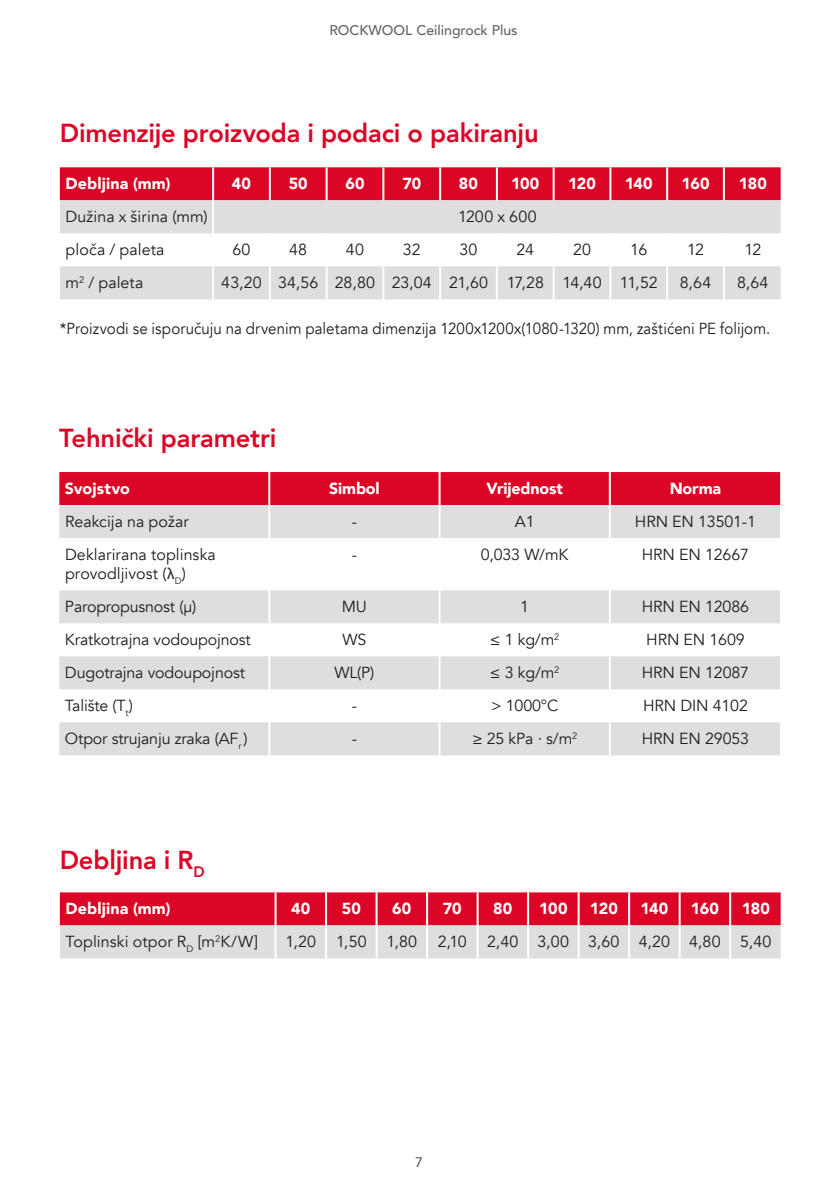
<style>
.page{position:relative;width:840px;height:1191px;background:#fff}
.page>*{position:absolute;margin:0;border:0;box-sizing:border-box;transform-origin:0 0}
.t1{font:800 26px "Avenir";letter-spacing:-.005em;color:#db0626}
.t2{font:16px/19.2px "Avenir";letter-spacing:-.005em;color:#1d1d1b}
.t3{font:900 16px "Avenir";letter-spacing:.005em;color:#fff}
.t4{font:16px "Avenir";letter-spacing:-.005em;color:#1d1d1b;scale:.94 1}
.t5{font:16px "Avenir";letter-spacing:.015em;color:#1d1d1b}
.t6{font:500 14px "Avenir";color:#646363}
.s1{font-family:"Myriad Pro"}
</style>
<div class="page">
<div style="left:59px;top:472px;width:720px;height:33px;background:#db0626"></div>
<svg style="left:59px;top:505px;width:720px;height:250px;fill:#dedede"></svg>
<hr style="left:268px;top:472px;width:2px;height:33px;background:#fff">
<hr style="left:438px;top:472px;width:2px;height:33px;background:#fff">
<hr style="left:608px;top:472px;width:2px;height:33px;background:#fff">
<hr style="left:268px;top:505px;width:2px;height:33px;background:#fff">
<hr style="left:438px;top:505px;width:2px;height:33px;background:#fff">
<hr style="left:608px;top:505px;width:2px;height:33px;background:#fff">
<hr style="left:268px;top:538px;width:2px;height:52px;background:#fff">
<hr style="left:438px;top:538px;width:2px;height:52px;background:#fff">
<hr style="left:608px;top:538px;width:2px;height:52px;background:#fff">
<hr style="left:268px;top:590px;width:2px;height:33px;background:#fff">
<hr style="left:438px;top:590px;width:2px;height:33px;background:#fff">
<hr style="left:608px;top:590px;width:2px;height:33px;background:#fff">
<hr style="left:268px;top:623px;width:2px;height:33px;background:#fff">
<hr style="left:438px;top:623px;width:2px;height:33px;background:#fff">
<hr style="left:608px;top:623px;width:2px;height:33px;background:#fff">
<hr style="left:268px;top:656px;width:2px;height:33px;background:#fff">
<hr style="left:438px;top:656px;width:2px;height:33px;background:#fff">
<hr style="left:608px;top:656px;width:2px;height:33px;background:#fff">
<hr style="left:268px;top:689px;width:2px;height:33px;background:#fff">
<hr style="left:438px;top:689px;width:2px;height:33px;background:#fff">
<hr style="left:608px;top:689px;width:2px;height:33px;background:#fff">
<hr style="left:268px;top:722px;width:2px;height:33px;background:#fff">
<hr style="left:438px;top:722px;width:2px;height:33px;background:#fff">
<hr style="left:608px;top:722px;width:2px;height:33px;background:#fff">
<svg style="left:60px;top:892px;width:720px;height:66px;background:#dd7483"></svg>
<hr style="left:274px;top:892px;width:2px;height:33px;background:#fff">
<hr style="left:325px;top:892px;width:2px;height:33px;background:#fff">
<hr style="left:375px;top:892px;width:2px;height:33px;background:#fff">
<hr style="left:426px;top:892px;width:2px;height:33px;background:#fff">
<hr style="left:476px;top:892px;width:2px;height:33px;background:#fff">
<hr style="left:527px;top:892px;width:2px;height:33px;background:#fff">
<hr style="left:577px;top:892px;width:2px;height:33px;background:#fff">
<hr style="left:627px;top:892px;width:2px;height:33px;background:#fff">
<hr style="left:678px;top:892px;width:2px;height:33px;background:#fff">
<hr style="left:728px;top:892px;width:2px;height:33px;background:#fff">
<hr style="left:274px;top:925px;width:2px;height:33px;background:#fff">
<hr style="left:325px;top:925px;width:2px;height:33px;background:#fff">
<hr style="left:375px;top:925px;width:2px;height:33px;background:#fff">
<hr style="left:426px;top:925px;width:2px;height:33px;background:#fff">
<hr style="left:476px;top:925px;width:2px;height:33px;background:#fff">
<hr style="left:527px;top:925px;width:2px;height:33px;background:#fff">
<hr style="left:577px;top:925px;width:2px;height:33px;background:#fff">
<hr style="left:627px;top:925px;width:2px;height:33px;background:#fff">
<hr style="left:678px;top:925px;width:2px;height:33px;background:#fff">
<hr style="left:728px;top:925px;width:2px;height:33px;background:#fff">
<svg style="left:60px;top:167px;width:720px;height:66px;background:#dc7584"></svg>
<div style="left:60px;top:266px;width:720px;height:33px;background:#dedede"></div>
<hr style="left:212px;top:167px;width:2px;height:33px;background:#fff">
<hr style="left:269px;top:167px;width:2px;height:33px;background:#fff">
<hr style="left:325px;top:167px;width:2px;height:33px;background:#fff">
<hr style="left:382px;top:167px;width:2px;height:33px;background:#fff">
<hr style="left:439px;top:167px;width:2px;height:33px;background:#fff">
<hr style="left:495px;top:167px;width:2px;height:33px;background:#fff">
<hr style="left:552px;top:167px;width:2px;height:33px;background:#fff">
<hr style="left:609px;top:167px;width:2px;height:33px;background:#fff">
<hr style="left:665px;top:167px;width:2px;height:33px;background:#fff">
<hr style="left:722px;top:167px;width:2px;height:33px;background:#fff">
<hr style="left:212px;top:200px;width:2px;height:33px;background:#fff">
<hr style="left:212px;top:266px;width:2px;height:33px;background:#fff">
<hr style="left:269px;top:266px;width:2px;height:33px;background:#fff">
<hr style="left:325px;top:266px;width:2px;height:33px;background:#fff">
<hr style="left:382px;top:266px;width:2px;height:33px;background:#fff">
<hr style="left:439px;top:266px;width:2px;height:33px;background:#fff">
<hr style="left:495px;top:266px;width:2px;height:33px;background:#fff">
<hr style="left:552px;top:266px;width:2px;height:33px;background:#fff">
<hr style="left:609px;top:266px;width:2px;height:33px;background:#fff">
<hr style="left:665px;top:266px;width:2px;height:33px;background:#fff">
<hr style="left:722px;top:266px;width:2px;height:33px;background:#fff">
<p class="t6" style="left:329px;top:18px;width:189px">ROCKWOOL Ceilingrock Plus</p>
<h1 class="t1" style="left:60px;top:113px;width:480px">Dimenzije proizvoda i podaci o pakiranju</h1>
<p class="t3" style="left:65px;top:170px;width:106px">Debljina (mm)</p>
<p class="t3" style="left:232px;top:170px;width:21px">40</p>
<p class="t3" style="left:288px;top:170px;width:21px">50</p>
<p class="t3" style="left:345px;top:170px;width:21px">60</p>
<p class="t3" style="left:402px;top:170px;width:20px">70</p>
<p class="t3" style="left:458px;top:170px;width:21px">80</p>
<p class="t3" style="left:511px;top:170px;width:30px">100</p>
<p class="t3" style="left:567px;top:170px;width:29px">120</p>
<p class="t3" style="left:624px;top:170px;width:29px">140</p>
<p class="t3" style="left:681px;top:170px;width:29px">160</p>
<p class="t3" style="left:738px;top:170px;width:30px">180</p>
<p class="t2" style="left:65px;top:207px;width:143px">Dužina x širina (mm)</p>
<p class="t2" style="left:458px;top:207px;width:80px">1200 x 600</p>
<p class="t2" style="left:65px;top:240px;width:100px">ploča / paleta</p>
<p class="t2" style="left:232px;top:240px;width:19px">60</p>
<p class="t2" style="left:289px;top:240px;width:19px">48</p>
<p class="t2" style="left:346px;top:240px;width:20px">40</p>
<p class="t2" style="left:402px;top:240px;width:19px">32</p>
<p class="t2" style="left:459px;top:240px;width:19px">30</p>
<p class="t2" style="left:516px;top:240px;width:19px">24</p>
<p class="t2" style="left:572px;top:240px;width:19px">20</p>
<p class="t2" style="left:630px;top:240px;width:18px">16</p>
<p class="t2" style="left:686px;top:240px;width:18px">12</p>
<p class="t2" style="left:744px;top:240px;width:18px">12</p>
<p class="t2" style="left:65px;top:273px;width:79px">m<sup>2</sup> / paleta</p>
<p class="t2" style="left:221px;top:273px;width:437px">43,20 34,56 28,80 23,04 21,60 17,28 14,40 11,52</p>
<p class="t2" style="left:679px;top:273px;width:33px">8,64</p>
<p class="t2" style="left:736px;top:273px;width:33px">8,64</p>
<p class="t4" style="left:60px;top:318px;width:756px">*Proizvodi se isporučuju na drvenim paletama dimenzija 1200x1200x(1080-1320) mm, zaštićeni PE folijom.</p>
<h1 class="t1" style="left:59px;top:418px;width:219px">Tehnički parametri</h1>
<p class="t3" style="left:65px;top:474px;width:67px">Svojstvo</p>
<p class="t3" style="left:329px;top:474px;width:52px">Simbol</p>
<p class="t3" style="left:486px;top:474px;width:78px">Vrijednost</p>
<p class="t3" style="left:669px;top:474px;width:53px">Norma</p>
<p class="t2" style="left:65px;top:512px;width:125px">Reakcija na požar</p>
<p class="t2" style="left:351px;top:512px;width:7px">-</p>
<p class="t2" style="left:514px;top:512px;width:21px">A1</p>
<p class="t2" style="left:634px;top:512px;width:122px">HRN EN 13501-1</p>
<p class="t2" style="left:65px;top:545px;width:152px">Deklarirana toplinska provodljivost (<span class="s1">λ</span><sub>D</sub>)</p>
<p class="t2" style="left:351px;top:545px;width:7px">-</p>
<p class="t2" style="left:480px;top:545px;width:89px">0,033 W/mK</p>
<p class="t2" style="left:641px;top:545px;width:109px">HRN EN 12667</p>
<p class="t2" style="left:65px;top:597px;width:133px">Paropropusnost (μ)</p>
<p class="t2" style="left:342px;top:597px;width:27px">MU</p>
<p class="t2" style="left:520px;top:597px;width:10px">1</p>
<p class="t2" style="left:641px;top:597px;width:109px">HRN EN 12086</p>
<p class="t2" style="left:65px;top:630px;width:187px">Kratkotrajna vodoupojnost</p>
<p class="t2" style="left:342px;top:630px;width:25px">WS</p>
<p class="t2" style="left:489px;top:630px;width:71px">≤ 1 kg/m<sup>2</sup></p>
<p class="t2" style="left:646px;top:630px;width:100px">HRN EN 1609</p>
<p class="t2" style="left:65px;top:663px;width:181px">Dugotrajna vodoupojnost</p>
<p class="t2" style="left:334px;top:663px;width:41px">WL(P)</p>
<p class="t2" style="left:489px;top:663px;width:71px">≤ 3 kg/m<sup>2</sup></p>
<p class="t2" style="left:641px;top:663px;width:109px">HRN EN 12087</p>
<p class="t2" style="left:65px;top:696px;width:69px">Talište (T<sub>t</sub>)</p>
<p class="t2" style="left:351px;top:696px;width:7px">-</p>
<p class="t2" style="left:491px;top:696px;width:69px">&gt; 1000°C</p>
<p class="t2" style="left:642px;top:696px;width:106px">HRN DIN 4102</p>
<p class="t2" style="left:65px;top:729px;width:184px">Otpor strujanju zraka (AF<sub>r</sub> )</p>
<p class="t2" style="left:351px;top:729px;width:7px">-</p>
<p class="t2" style="left:472px;top:729px;width:107px">≥ 25 kPa ∙ s/m<sup>2</sup></p>
<p class="t2" style="left:641px;top:729px;width:109px">HRN EN 29053</p>
<h1 class="t1" style="left:60px;top:839px;width:146px">Debljina i R<sub>D</sub></h1>
<p class="t3" style="left:65px;top:894px;width:106px">Debljina (mm)</p>
<p class="t3" style="left:291px;top:894px;width:21px">40</p>
<p class="t3" style="left:341px;top:894px;width:21px">50</p>
<p class="t3" style="left:392px;top:894px;width:21px">60</p>
<p class="t3" style="left:442px;top:894px;width:20px">70</p>
<p class="t3" style="left:493px;top:894px;width:21px">80</p>
<p class="t3" style="left:539px;top:894px;width:30px">100</p>
<p class="t3" style="left:589px;top:894px;width:29px">120</p>
<p class="t3" style="left:640px;top:894px;width:29px">140</p>
<p class="t3" style="left:690px;top:894px;width:29px">160</p>
<p class="t3" style="left:741px;top:894px;width:30px">180</p>
<p class="t2" style="left:65px;top:932px;width:194px">Toplinski otpor R<sub>D</sub> [m<sup>2</sup>K/W]</p>
<p class="t2" style="left:285px;top:932px;width:133px">1,20 1,50 1,80</p>
<p class="t2" style="left:437px;top:932px;width:31px">2,10</p>
<p class="t5" style="left:487px;top:932px;width:285px">2,40 3,00 3,60 4,20 4,80 5,40</p>
<p class="t6" style="left:415px;top:1150px;width:9px">7</p>
</div>
